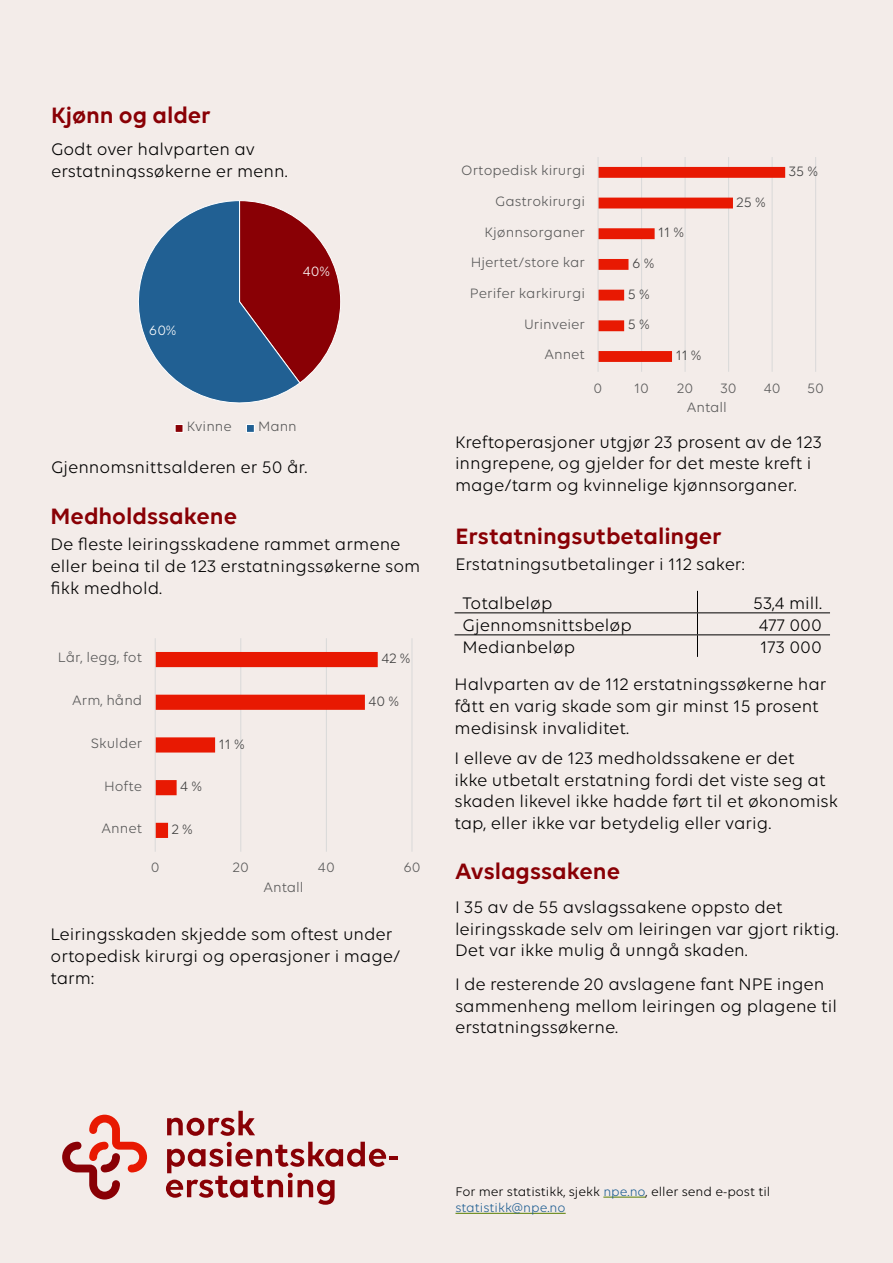
<style>
.page{position:relative;width:893px;height:1263px;background:#fff}
.page>*{position:absolute;margin:0;border:0;box-sizing:border-box;transform-origin:0 0}
.t1{font:600 24px "Volte";letter-spacing:-.005em;color:#890005}
.t2{font:18px/21.6px "Volte";color:#000}
.t3{font:14.7px "Volte";color:#595959}
.t4{font:14.7px "Volte";color:#404040}
.t5{font:14.55px "Volte";color:#595959}
.t6{font:14.55px "Volte";color:#fff}
.t7{font:13.5px/16.2px "Volte";color:#000}
.s1{color:#216093}
</style>
<div class="page">
<div style="left:0;top:842px;width:893px;height:210px;background:#f3ece9"></div>
<div style="left:0;top:1052px;width:893px;height:211px;background:#f3ece9"></div>
<div style="left:0;top:0;width:893px;height:210px;background:#f3ece9"></div>
<div style="left:0;top:421px;width:893px;height:210px;background:#f3ece9"></div>
<div style="left:0;top:210px;width:893px;height:211px;background:#f3ece9"></div>
<div style="left:0;top:631px;width:893px;height:211px;background:#f3ece9"></div>
<svg style="left:62px;top:1115px;width:85px;height:84px"></svg>
<svg style="left:167px;top:1111px;width:88px;height:25px"></svg>
<svg style="left:166px;top:1142px;width:231px;height:63px"></svg>
<hr style="left:641px;top:157px;width:1px;height:215px;background:#d9d9d9">
<hr style="left:685px;top:157px;width:1px;height:215px;background:#d9d9d9">
<hr style="left:728px;top:157px;width:1px;height:215px;background:#d9d9d9">
<hr style="left:772px;top:157px;width:1px;height:215px;background:#d9d9d9">
<hr style="left:815px;top:157px;width:1px;height:215px;background:#d9d9d9">
<svg style="left:599px;top:167px;width:186px;height:195px"></svg>
<hr style="left:598px;top:157px;width:1px;height:215px;background:#d9d9d9">
<hr style="left:241px;top:638px;width:1px;height:214px;background:#d9d9d9">
<hr style="left:326px;top:638px;width:1px;height:214px;background:#d9d9d9">
<hr style="left:412px;top:638px;width:1px;height:214px;background:#d9d9d9">
<svg style="left:156px;top:652px;width:222px;height:186px"></svg>
<hr style="left:155px;top:638px;width:1px;height:214px;background:#d9d9d9">
<svg style="left:138px;top:200px;width:203px;height:203px"></svg>
<div style="left:175px;top:424px;width:8px;height:8px;background:#890005"></div>
<div style="left:175px;top:424px;width:8px;height:9px;border:1px solid #fff"></div>
<div style="left:246px;top:424px;width:8px;height:8px;background:#216093"></div>
<div style="left:246px;top:424px;width:9px;height:9px;border:1px solid #fff"></div>
<svg style="left:454px;top:591px;width:376px;height:66px"></svg>
<hr style="left:603px;top:1197px;width:43px;height:1px;background:#597d00">
<hr style="left:455px;top:1213px;width:111px;height:1px;background:#597d00">
<h1 class="t1" style="left:51px;top:101px;width:161px">Kjønn og alder</h1>
<p class="t2" style="left:51px;top:138px;width:238px">Godt over halvparten av erstatningssøkerne er menn.</p>
<p class="t6" style="left:149px;top:322px;width:29px">60%</p>
<p class="t6" style="left:303px;top:263px;width:28px">40%</p>
<p class="t5" style="left:187px;top:418px;width:47px">Kvinne</p>
<p class="t5" style="left:258px;top:418px;width:40px">Mann</p>
<p class="t2" style="left:51px;top:456px;width:258px">Gjennomsnittsalderen er 50 år.</p>
<h1 class="t1" style="left:51px;top:502px;width:188px">Medholdssakene</h1>
<p class="t2" style="left:51px;top:533px;width:371px">De fleste leiringsskadene rammet armene eller beina til de 123 erstatningssøkerne som fikk medhold.</p>
<p class="t3" style="left:58px;top:649px;width:86px">Lår, legg, fot</p>
<p class="t4" style="left:381px;top:650px;width:30px">42 %</p>
<p class="t3" style="left:72px;top:692px;width:72px">Arm, hånd</p>
<p class="t4" style="left:369px;top:693px;width:32px">40 %</p>
<p class="t3" style="left:91px;top:735px;width:53px">Skulder</p>
<p class="t4" style="left:219px;top:735px;width:27px">11 %</p>
<p class="t3" style="left:104px;top:777px;width:40px">Hofte</p>
<p class="t4" style="left:180px;top:778px;width:23px">4 %</p>
<p class="t3" style="left:102px;top:820px;width:42px">Annet</p>
<p class="t4" style="left:172px;top:821px;width:22px">2 %</p>
<p class="t3" style="left:151px;top:859px;width:10px">0</p>
<p class="t3" style="left:233px;top:859px;width:18px">20</p>
<p class="t3" style="left:318px;top:859px;width:18px">40</p>
<p class="t3" style="left:403px;top:859px;width:19px">60</p>
<p class="t3" style="left:263px;top:879px;width:42px">Antall</p>
<p class="t2" style="left:51px;top:923px;width:351px">Leiringsskaden skjedde som oftest under ortopedisk kirurgi og operasjoner i mage/ tarm:</p>
<p class="t3" style="left:461px;top:162px;width:125px">Ortopedisk kirurgi</p>
<p class="t4" style="left:789px;top:163px;width:31px">35 %</p>
<p class="t3" style="left:495px;top:193px;width:91px">Gastrokirurgi</p>
<p class="t4" style="left:737px;top:194px;width:30px">25 %</p>
<p class="t3" style="left:485px;top:223px;width:102px">Kjønnsorganer</p>
<p class="t4" style="left:658px;top:224px;width:27px">11 %</p>
<p class="t3" style="left:471px;top:254px;width:116px">Hjertet/store kar</p>
<p class="t4" style="left:632px;top:255px;width:23px">6 %</p>
<p class="t3" style="left:470px;top:285px;width:117px">Perifer karkirurgi</p>
<p class="t4" style="left:628px;top:286px;width:23px">5 %</p>
<p class="t3" style="left:524px;top:316px;width:63px">Urinveier</p>
<p class="t4" style="left:628px;top:316px;width:23px">5 %</p>
<p class="t3" style="left:544px;top:346px;width:42px">Annet</p>
<p class="t4" style="left:676px;top:347px;width:27px">11 %</p>
<p class="t3" style="left:594px;top:379px;width:10px">0</p>
<p class="t3" style="left:634px;top:379px;width:16px">10</p>
<p class="t3" style="left:677px;top:379px;width:18px">20</p>
<p class="t3" style="left:720px;top:379px;width:18px">30</p>
<p class="t3" style="left:764px;top:379px;width:18px">40</p>
<p class="t3" style="left:807px;top:379px;width:18px">50</p>
<p class="t3" style="left:687px;top:399px;width:42px">Antall</p>
<p class="t2" style="left:455px;top:431px;width:368px">Kreftoperasjoner utgjør 23 prosent av de 123 inngrepene, og gjelder for det meste kreft i mage/tarm og kvinnelige kjønnsorganer.</p>
<h1 class="t1" style="left:455px;top:522px;width:268px">Erstatningsutbetalinger</h1>
<p class="t2" style="left:455px;top:553px;width:291px">Erstatningsutbetalinger i 112 saker:</p>
<p class="t2" style="left:463px;top:592px;width:91px">Totalbeløp</p>
<p class="t2" style="left:753px;top:592px;width:70px">53,4 mill.</p>
<p class="t2" style="left:463px;top:614px;width:171px">Gjennomsnittsbeløp</p>
<p class="t2" style="left:759px;top:614px;width:65px">477 000</p>
<p class="t2" style="left:463px;top:636px;width:114px">Medianbeløp</p>
<p class="t2" style="left:760px;top:636px;width:63px">173 000</p>
<p class="t2" style="left:455px;top:673px;width:374px">Halvparten av de 112 erstatningssøkerne har fått en varig skade som gir minst 15 prosent medisinsk invaliditet.</p>
<p class="t2" style="left:455px;top:747px;width:385px">I elleve av de 123 medholdssakene er det<br>ikke utbetalt erstatning fordi det viste seg at skaden likevel ikke hadde ført til et økonomisk tap, eller ikke var betydelig eller varig.</p>
<h1 class="t1" style="left:455px;top:857px;width:166px">Avslagssakene</h1>
<p class="t2" style="left:455px;top:896px;width:385px">I 35 av de 55 avslagssakene oppsto det leiringsskade selv om leiringen var gjort riktig.<br>Det var ikke mulig å unngå skaden.</p>
<p class="t2" style="left:455px;top:973px;width:384px">I de resterende 20 avslagene fant NPE ingen sammenheng mellom leiringen og plagene til erstatningssøkerne.</p>
<p class="t7" style="left:455px;top:1183px;width:316px">For mer statistikk, sjekk <span class="s1">npe.no</span>, eller send e-post til <span class="s1">statistikk@npe.no</span></p>
</div>
